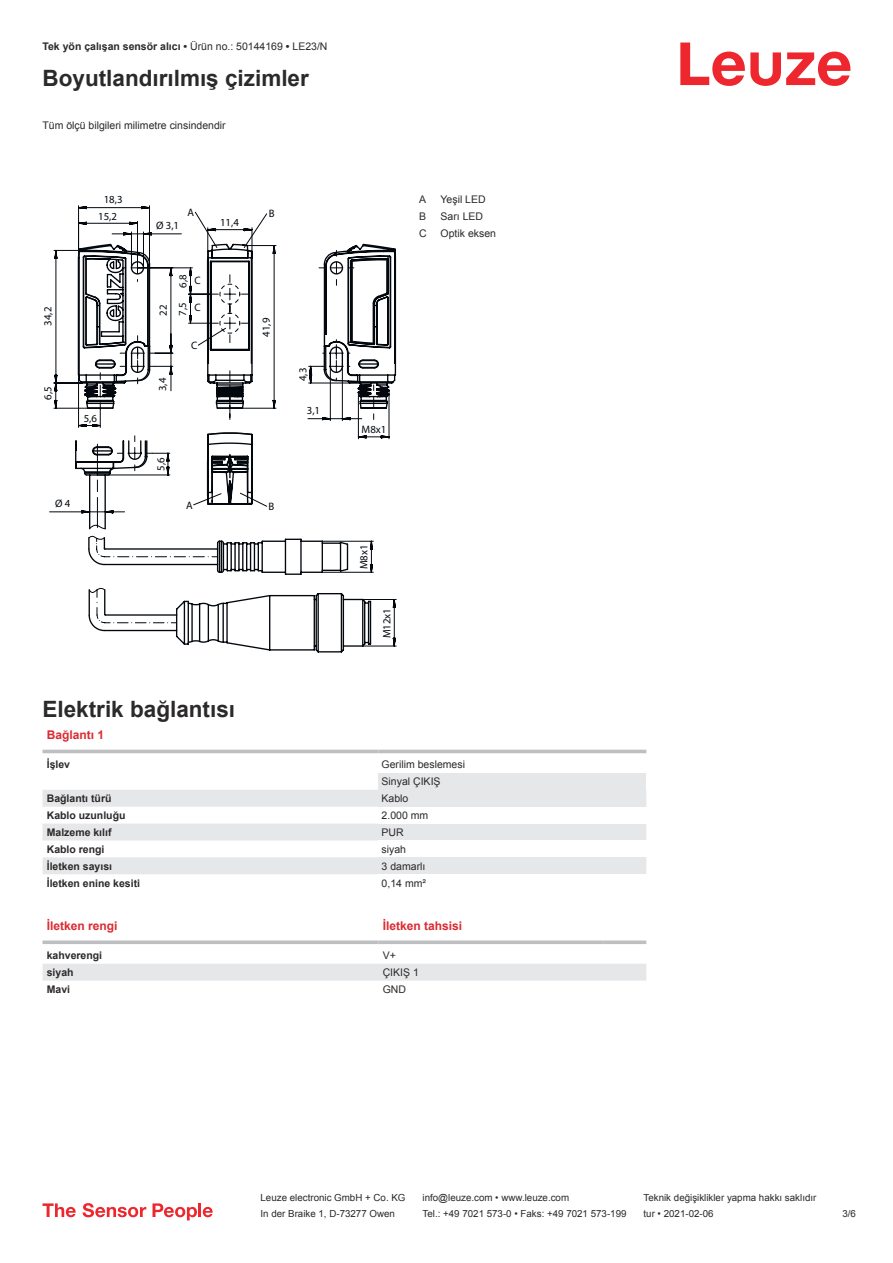
<style>
.page{position:relative;width:893px;height:1263px;background:#fff}
.page>*{position:absolute;margin:0;border:0;box-sizing:border-box;transform-origin:0 0}
.t1{font:700 22.5px "Arial";color:#2b292a}
.t2{font:700 12px "Arial";color:#db2a30}
.t3{font:10.8px/17.2px "Myriad Pro";color:#03080e;text-align:center}
.t4{font:700 10.5px "Arial";color:#2b292a}
.t5{font:10.5px/17px "Arial";color:#2b292a}
.t6{font:9.75px "Arial";color:#2b292a}
.s1{font-weight:400}
</style>
<div class="page">
<svg style="left:680px;top:43px;width:170px;height:43px"></svg>
<svg style="left:43px;top:749px;width:603px;height:5px"></svg>
<svg style="left:43px;top:790px;width:335px;height:84px;fill:#e6e7e9"></svg>
<hr style="left:43px;top:750px;width:335px;height:3px;background:#bdbfc1">
<hr style="left:378px;top:750px;width:268px;height:3px;background:#bdbfc1">
<div style="left:378px;top:773px;width:268px;height:17px;background:#e6e7e9"></div>
<div style="left:378px;top:790px;width:268px;height:17px;background:#e6e7e9"></div>
<div style="left:378px;top:823px;width:268px;height:17px;background:#e6e7e9"></div>
<div style="left:378px;top:857px;width:268px;height:17px;background:#e6e7e9"></div>
<svg style="left:43px;top:980px;width:603px;height:1px"></svg>
<div style="left:43px;top:964px;width:603px;height:16px;background:#e6e7e9"></div>
<svg style="left:43px;top:940px;width:335px;height:4px"></svg>
<svg style="left:378px;top:940px;width:226px;height:4px"></svg>
<svg style="left:604px;top:940px;width:42px;height:4px"></svg>
<svg style="left:43px;top:1203px;width:33px;height:14px"></svg>
<svg style="left:83px;top:1203px;width:63px;height:14px"></svg>
<svg style="left:153px;top:1203px;width:44px;height:17px"></svg>
<hr style="left:198px;top:1203px;width:3px;height:14px;background:#ed272d">
<svg style="left:203px;top:1207px;width:10px;height:10px"></svg>
<svg style="left:90px;top:245px;width:307px;height:402px"></svg>
<svg style="left:78px;top:205px;width:296px;height:368px"></svg>
<svg style="left:53px;top:227px;width:298px;height:396px"></svg>
<p class="t4" style="left:43px;top:39px;width:286px">Tek yön çalışan sensör alıcı • <span class="s1">Ürün no.: 50144169</span> • <span class="s1">LE23/N</span></p>
<h1 class="t1" style="left:43px;top:63px;width:268px">Boyutlandırılmış çizimler</h1>
<p class="t5" style="left:43px;top:116px;width:185px">Tüm ölçü bilgileri milimetre cinsindendir</p>
<p class="t3" style="left:98px;top:191px;width:26px">18,3<br>15,2</p>
<p class="t3" style="left:40px;top:326px;width:20px;rotate:-90deg">34,2</p>
<p class="t3" style="left:40px;top:400px;width:15px;rotate:-90deg">6,5</p>
<p class="t3" style="left:84px;top:410px;width:15px">5,6</p>
<p class="t3" style="left:55px;top:495px;width:17px">Ø 4</p>
<p class="t3" style="left:156px;top:217px;width:25px">Ø 3,1</p>
<p class="t3" style="left:187px;top:204px;width:8px">A</p>
<p class="t3" style="left:155px;top:316px;width:13px;rotate:-90deg">22</p>
<p class="t3" style="left:154px;top:391px;width:15px;rotate:-90deg">3,4</p>
<p class="t3" style="left:175px;top:288px;width:15px;rotate:-90deg">6,8</p>
<p class="t3" style="left:195px;top:273px;width:8px">C</p>
<p class="t3" style="left:174px;top:316px;width:15px;rotate:-90deg">7,5</p>
<p class="t3" style="left:195px;top:299px;width:8px">C</p>
<p class="t3" style="left:191px;top:337px;width:8px">C</p>
<p class="t3" style="left:220px;top:214px;width:20px">11,4</p>
<p class="t3" style="left:269px;top:205px;width:7px">B</p>
<p class="t3" style="left:258px;top:337px;width:20px;rotate:-90deg">41,9</p>
<p class="t3" style="left:153px;top:470px;width:15px;rotate:-90deg">5,6</p>
<p class="t3" style="left:186px;top:497px;width:8px">A</p>
<p class="t3" style="left:269px;top:498px;width:7px">B</p>
<p class="t3" style="left:295px;top:381px;width:15px;rotate:-90deg">4,3</p>
<p class="t3" style="left:307px;top:402px;width:15px">3,1</p>
<p class="t5" style="left:419px;top:192px;width:9px">A</p>
<p class="t5" style="left:441px;top:191px;width:47px">Yeşil LED</p>
<p class="t5" style="left:419px;top:209px;width:9px">B</p>
<p class="t5" style="left:441px;top:208px;width:44px">Sarı LED</p>
<p class="t5" style="left:419px;top:225px;width:9px">C</p>
<p class="t5" style="left:441px;top:225px;width:57px">Optik eksen</p>
<p class="t3" style="left:362px;top:421px;width:26px">M8x1</p>
<p class="t3" style="left:356px;top:569px;width:26px;rotate:-90deg">M8x1</p>
<p class="t3" style="left:379px;top:638px;width:32px;rotate:-90deg">M12x1</p>
<h1 class="t1" style="left:43px;top:693px;width:194px">Elektrik bağlantısı</h1>
<p class="t2" style="left:47px;top:726px;width:59px">Bağlantı 1</p>
<p class="t4" style="left:47px;top:757px;width:25px">İşlev</p>
<p class="t5" style="left:382px;top:756px;width:85px">Gerilim beslemesi<br>Sinyal ÇIKIŞ</p>
<p class="t4" style="left:47px;top:791px;width:66px">Bağlantı türü</p>
<p class="t5" style="left:382px;top:791px;width:28px">Kablo</p>
<p class="t4" style="left:47px;top:808px;width:80px">Kablo uzunluğu</p>
<p class="t5" style="left:382px;top:807px;width:48px">2.000 mm</p>
<p class="t4" style="left:47px;top:825px;width:66px">Malzeme kılıf</p>
<p class="t5" style="left:382px;top:823px;width:24px">PUR</p>
<p class="t4" style="left:47px;top:842px;width:59px">Kablo rengi</p>
<p class="t5" style="left:382px;top:840px;width:26px">siyah</p>
<p class="t4" style="left:47px;top:858px;width:67px">İletken sayısı</p>
<p class="t5" style="left:382px;top:857px;width:45px">3 damarlı</p>
<p class="t4" style="left:47px;top:875px;width:95px">İletken enine kesiti</p>
<p class="t5" style="left:382px;top:874px;width:46px">0,14 mm²</p>
<p class="t2" style="left:47px;top:917px;width:72px">İletken rengi</p>
<p class="t2" style="left:383px;top:917px;width:81px">İletken tahsisi</p>
<p class="t4" style="left:47px;top:948px;width:57px">kahverengi</p>
<p class="t5" style="left:383px;top:947px;width:15px">V+</p>
<p class="t4" style="left:47px;top:968px;width:28px">siyah</p>
<p class="t5" style="left:383px;top:964px;width:38px">ÇIKIŞ 1</p>
<p class="t4" style="left:47px;top:985px;width:25px">Mavi</p>
<p class="t5" style="left:383px;top:980px;width:25px">GND</p>
<p class="t6" style="left:261px;top:1191px;width:146px">Leuze electronic GmbH + Co. KG</p>
<p class="t6" style="left:423px;top:1191px;width:148px">info@leuze.com • www.leuze.com</p>
<p class="t6" style="left:644px;top:1191px;width:174px">Teknik değişiklikler yapma hakkı saklıdır</p>
<p class="t6" style="left:261px;top:1207px;width:136px">In der Braike 1, D-73277 Owen</p>
<p class="t6" style="left:423px;top:1207px;width:205px">Tel.: +49 7021 573-0 • Faks: +49 7021 573-199</p>
<p class="t6" style="left:644px;top:1207px;width:72px">tur • 2021-02-06</p>
<p class="t6" style="left:842px;top:1210px;width:15px">3 /6</p>
</div>
